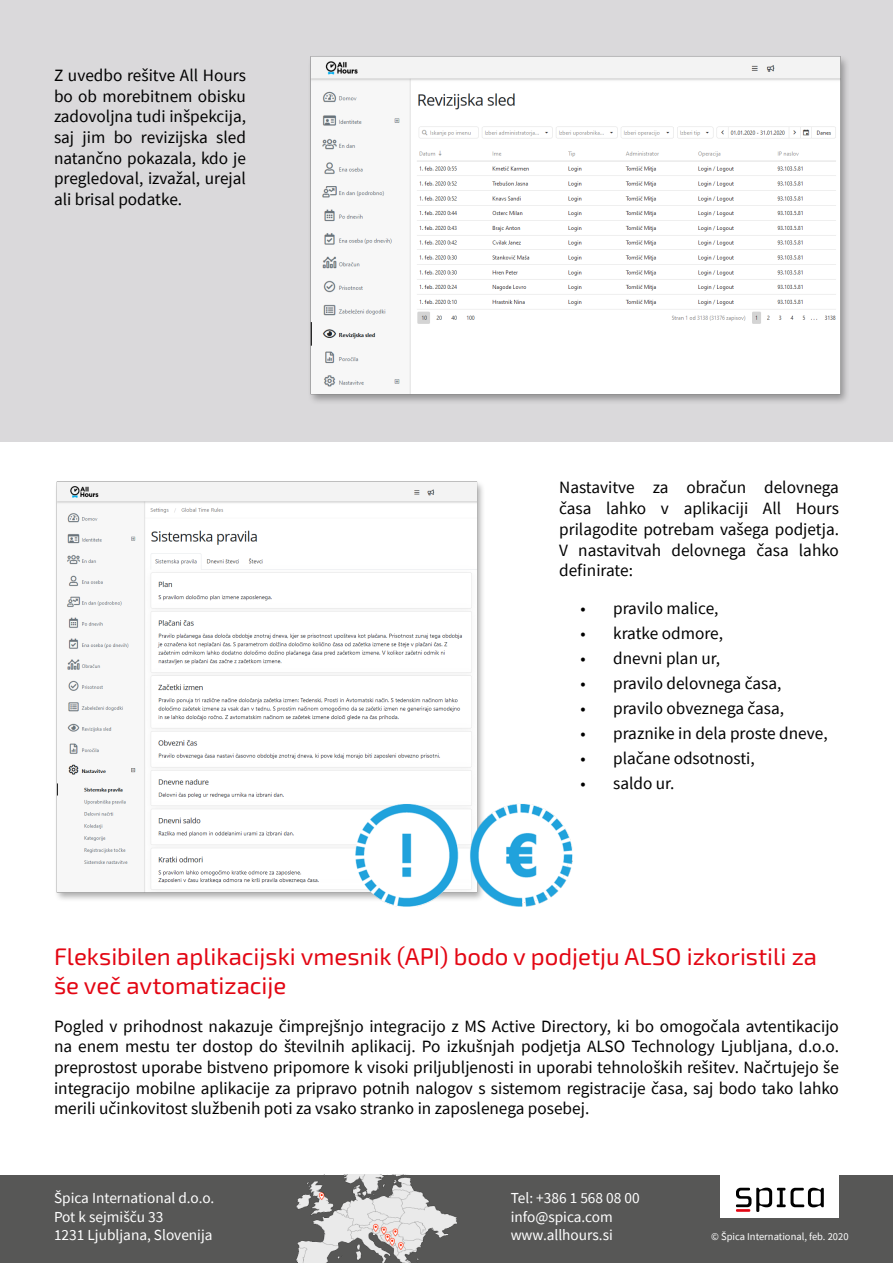
<style>
.page{position:relative;width:893px;height:1263px;background:#fff}
.page>*{position:absolute;margin:0;border:0;box-sizing:border-box;transform-origin:0 0}
.t1{font:24px/28.8px "Exo 2";color:#e30613}
.t2{font:17.25px/20.7px "Source Sans Pro";color:#000;text-align:justify}
.t3{font:15.3px/18.3px "Source Sans Pro";color:#fff}
.t4{font:10.5px "Source Sans Pro";color:#fff}
</style>
<div class="page">
<div style="left:0;top:1175px;width:893px;height:87px;background:#575756"></div>
<div style="left:721px;top:1163px;width:118px;height:55px;background:#fff"></div>
<svg style="left:736px;top:1187px;width:88px;height:25px"></svg>
<hr style="left:736px;top:1209px;width:14px;height:3px;background:#e30613">
<img style="left:285px;top:1175px;width:171px;height:88px">
<div style="left:0;top:0;width:893px;height:441px;background:#dad9db"></div>
<img style="left:310px;top:56px;width:537px;height:346px">
<img style="left:56px;top:481px;width:517px;height:425px">
<p class="t2" style="left:54px;top:65px;width:193px">Z uvedbo rešitve All Hours bo ob morebitnem obisku zadovoljna tudi inšpekcija, saj jim bo revizijska sled natančno pokazala, kdo je pregledoval, izvažal, urejal ali brisal podatke.</p>
<p class="t2" style="left:559px;top:477px;width:281px">Nastavitve za obračun delovnega časa lahko v aplikaciji All Hours prilagodite potrebam vašega podjetja.<br>V nastavitvah delovnega časa lahko definirate:</p>
<p class="t2" style="left:580px;top:598px;width:140px">• pravilo malice,</p>
<p class="t2" style="left:580px;top:623px;width:144px">• kratke odmore,</p>
<p class="t2" style="left:580px;top:648px;width:141px">• dnevni plan ur,</p>
<p class="t2" style="left:580px;top:673px;width:202px">• pravilo delovnega časa,</p>
<p class="t2" style="left:580px;top:698px;width:205px">• pravilo obveznega časa,</p>
<p class="t2" style="left:580px;top:722px;width:249px">• praznike in dela proste dneve,</p>
<p class="t2" style="left:580px;top:747px;width:176px">• plačane odsotnosti,</p>
<p class="t2" style="left:580px;top:772px;width:96px">• saldo ur.</p>
<h1 class="t1" style="left:54px;top:943px;width:765px">Fleksibilen aplikacijski vmesnik (API) bodo v podjetju ALSO izkoristili za še več avtomatizacije</h1>
<p class="t2" style="left:54px;top:1015px;width:786px">Pogled v prihodnost nakazuje čimprejšnjo integracijo z MS Active Directory, ki bo omogočala avtentikacijo na enem mestu ter dostop do številnih aplikacij. Po izkušnjah podjetja ALSO Technology Ljubljana, d.o.o. preprostost uporabe bistveno pripomore k visoki priljubljenosti in uporabi tehnoloških rešitev. Načrtujejo še integracijo mobilne aplikacije za pripravo potnih nalogov s sistemom registracije časa, saj bodo tako lahko merili učinkovitost službenih poti za vsako stranko in zaposlenega posebej.</p>
<p class="t3" style="left:54px;top:1189px;width:162px">Špica International d.o.o.<br>Pot k sejmišču 33<br>1231 Ljubljana, Slovenija</p>
<p class="t3" style="left:511px;top:1189px;width:131px">Tel: +386 1 568 08 00 info@spica.com www.allhours.si</p>
<p class="t4" style="left:711px;top:1230px;width:139px">© Špica International, feb. 2020</p>
</div>
